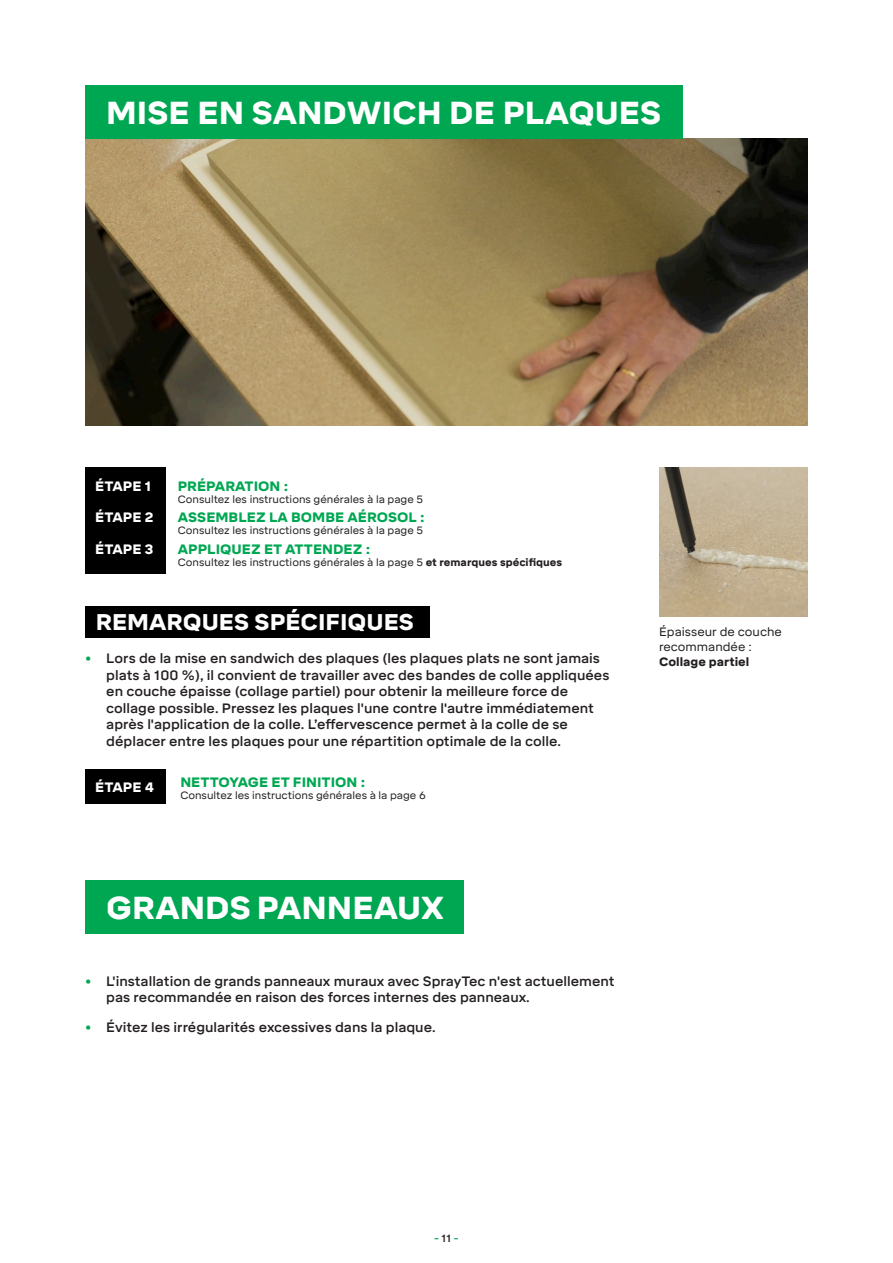
<style>
.page{position:relative;width:893px;height:1263px;background:#fff}
.page>*{position:absolute;margin:0;border:0;box-sizing:border-box;transform-origin:0 0}
.t1{font:900 31.5px "Mikro";color:#fff}
.t2{font:900 22.5px "Mikro";color:#fff}
.t3{font:500 13.5px/16.5px "Mikro";color:#231f20}
.Body_Tekst{font:900 13.5px "Mikro";color:#00a753}
.Body_Tekst-2{font:900 13.5px "Mikro";color:#fff}
.Body_Tekst-3{font:12px/15px "Mikro";color:#231f20}
.Body_Tekst-4{font:10.5px "Mikro";color:#231f20}
.t4{font:500 10.5px "Mikro";color:#00a753}
.s1{font-weight:900}
.s2{color:#00a753}
.s3{color:#231f20}
</style>
<div class="page">
<div style="left:85px;top:606px;width:344px;height:32px;background:#000001"></div>
<img style="left:85px;top:138px;width:723px;height:287px">
<img style="left:659px;top:468px;width:149px;height:149px">
<div style="left:85px;top:85px;width:597px;height:53px;background:#00a753"></div>
<div style="left:85px;top:880px;width:378px;height:53px;background:#00a753"></div>
<div style="left:85px;top:468px;width:81px;height:106px;background:#000001"></div>
<div style="left:85px;top:770px;width:81px;height:34px;background:#000001"></div>
<h2 class="t1" style="left:106px;top:94px;width:557px">MISE EN SANDWICH DE PLAQUES</h2>
<p class="Body_Tekst-2" style="left:95px;top:478px;width:58px">ÉTAPE 1</p>
<p class="Body_Tekst" style="left:178px;top:478px;width:112px">PRÉPARATION :</p>
<p class="Body_Tekst-4" style="left:178px;top:493px;width:247px">Consultez les instructions générales à la page 5</p>
<p class="Body_Tekst-2" style="left:95px;top:510px;width:60px">ÉTAPE 2</p>
<p class="Body_Tekst" style="left:178px;top:510px;width:248px">ASSEMBLEZ LA BOMBE AÉROSOL :</p>
<p class="Body_Tekst-4" style="left:178px;top:525px;width:247px">Consultez les instructions générales à la page 5</p>
<p class="Body_Tekst-2" style="left:95px;top:541px;width:60px">ÉTAPE 3</p>
<p class="Body_Tekst" style="left:178px;top:541px;width:194px">APPLIQUEZ ET ATTENDEZ :</p>
<p class="Body_Tekst-4" style="left:178px;top:556px;width:386px">Consultez les instructions générales à la page 5 <span class="s1">et remarques spécifiques</span></p>
<h2 class="t2" style="left:96px;top:609px;width:320px">REMARQUES SPÉCIFIQUES</h2>
<p class="t3" style="left:106px;top:650px;width:505px;text-indent:-21px"><span class="s2">•</span> Lors de la mise en sandwich des plaques (les plaques plats ne sont jamais plats à 100 %), il convient de travailler avec des bandes de colle appliquées en couche épaisse (collage partiel) pour obtenir la meilleure force de collage possible. Pressez les plaques l'une contre l'autre immédiatement après l'application de la colle. L’effervescence permet à la colle de se déplacer entre les plaques pour une répartition optimale de la colle.</p>
<p class="Body_Tekst-2" style="left:95px;top:779px;width:60px">ÉTAPE 4</p>
<p class="Body_Tekst" style="left:180px;top:775px;width:186px">NETTOYAGE ET FINITION :</p>
<p class="Body_Tekst-4" style="left:180px;top:790px;width:247px">Consultez les instructions générales à la page 6</p>
<h2 class="t1" style="left:106px;top:889px;width:339px">GRANDS PANNEAUX</h2>
<p class="t3" style="left:106px;top:973px;width:510px;text-indent:-21px"><span class="s2">•</span> L'installation de grands panneaux muraux avec SprayTec n'est actuellement pas recommandée en raison des forces internes des panneaux.</p>
<p class="t3" style="left:85px;top:1019px;width:352px"><span class="s2">•</span> Évitez les irrégularités excessives dans la plaque.</p>
<p class="Body_Tekst-3" style="left:659px;top:625px;width:124px">Épaisseur de couche recommandée :<br><span class="s1">Collage partiel</span></p>
<p class="t4" style="left:434px;top:1232px;width:26px">- <span class="s3">11</span> -</p>
</div>
